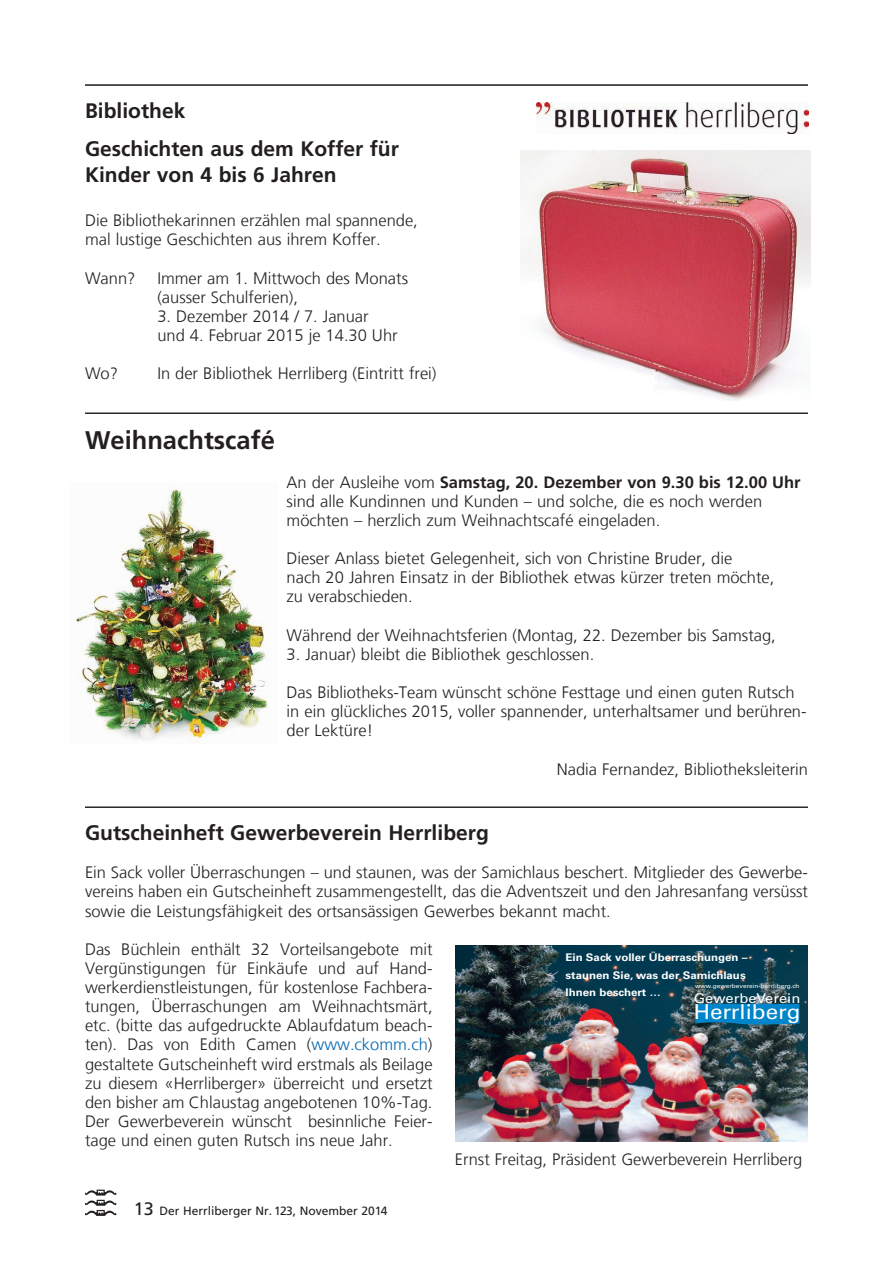
<style>
.page{position:relative;width:893px;height:1263px;background:#fff}
.page>*{position:absolute;margin:0;border:0;box-sizing:border-box;transform-origin:0 0}
.t1{font:700 25.5px "Frutiger LT Com";color:#231f20}
.t2{font:700 21px/38.2px "Frutiger LT Com";color:#231f20}
.t3{font:20.55px "Univers LT";color:#fff;scale:1.09 1}
.t4{font:300 16.5px/19px "Frutiger LT Com";color:#231f20}
.t5{font:13.35px "Univers LT";color:#fff;scale:1.09 1}
.t6{font:12px "Frutiger LT Com";color:#231f20}
.t7{font:700 10.5px/17.5px "Univers LT";color:#fff;scale:1.09 1}
.t8{font:5.85px "Univers LT";color:#fff;scale:1.09 1}
.s1{font-weight:700}
.s2{color:#0067af}
.s3{font-size:18px}
</style>
<div class="page">
<hr style="left:85px;top:85px;width:723px;height:1px;background:#231f20">
<svg style="left:85px;top:1189px;width:31px;height:27px"></svg>
<hr style="left:85px;top:413px;width:723px;height:1px;background:#231f20">
<hr style="left:85px;top:807px;width:723px;height:1px;background:#231f20">
<img style="left:521px;top:151px;width:289px;height:250px">
<img style="left:455px;top:945px;width:353px;height:196px">
<div style="left:695px;top:1004px;width:104px;height:20px;background:#0084ca"></div>
<img style="left:75px;top:489px;width:193px;height:252px">
<img style="left:536px;top:103px;width:272px;height:31px">
<p class="t2" style="left:85px;top:91px;width:315px">Bibliothek<br>Geschichten aus dem Koffer für</p>
<p class="t2" style="left:85px;top:155px;width:253px">Kinder von 4 bis 6 Jahren</p>
<p class="t4" style="left:85px;top:211px;width:334px">Die Bibliothekarinnen erzählen mal spannende, mal lustige Geschichten aus ihrem Koffer.</p>
<p class="t4" style="left:85px;top:268px;width:52px">Wann?</p>
<p class="t4" style="left:157px;top:268px;width:252px">Immer am 1. Mittwoch des Monats (ausser Schulferien),</p>
<p class="t4" style="left:157px;top:307px;width:242px">3. Dezember 2014 / 7. Januar und 4. Februar 2015 je 14.30 Uhr</p>
<p class="t4" style="left:85px;top:364px;width:34px">Wo?</p>
<p class="t4" style="left:157px;top:364px;width:281px">In der Bibliothek Herrliberg (Eintritt frei)</p>
<h1 class="t1" style="left:85px;top:425px;width:191px">Weihnachtscafé</h1>
<p class="t4" style="left:287px;top:472px;width:516px">An der Ausleihe vom <span class="s1">Samstag, 20. Dezember von 9.30 bis 12.00 Uhr </span>sind alle Kundinnen und Kunden – und solche, die es noch werden möchten – herzlich zum Weihnachtscafé eingeladen.</p>
<p class="t4" style="left:287px;top:549px;width:489px">Dieser Anlass bietet Gelegenheit, sich von Christine Bruder, die<br>nach 20 Jahren Einsatz in der Bibliothek etwas kürzer treten möchte, zu verabschieden.</p>
<p class="t4" style="left:287px;top:625px;width:491px">Während der Weihnachtsferien (Montag, 22. Dezember bis Samstag,</p>
<p class="t4" style="left:287px;top:645px;width:309px">3. Januar) bleibt die Bibliothek geschlossen.</p>
<p class="t4" style="left:287px;top:683px;width:521px">Das Bibliotheks-Team wünscht schöne Festtage und einen guten Rutsch in ein glückliches 2015, voller spannender, unterhaltsamer und berühren&shy;der Lektüre!</p>
<p class="t4" style="left:557px;top:759px;width:253px">Nadia Fernandez, Bibliotheksleiterin</p>
<p class="t2" style="left:85px;top:814px;width:405px">Gutscheinheft Gewerbeverein Herrliberg</p>
<p class="t4" style="left:85px;top:863px;width:724px;text-align:justify">Ein Sack voller Überraschungen – und staunen, was der Samichlaus beschert. Mitglieder des Gewerbe&shy;vereins haben ein Gutscheinheft zusammengestellt, das die Adventszeit und den Jahresanfang versüsst sowie die Leistungsfähigkeit des ortsansässigen Gewerbes bekannt macht.</p>
<p class="t4" style="left:85px;top:940px;width:349px;text-align:justify">Das Büchlein enthält 32 Vorteilsangebote mit Vergünstigungen für Einkäufe und auf Hand&shy;werkerdienstleistungen, für kostenlose Fachbera&shy;tungen, Überraschungen am Weihnachtsmärt, etc. (bitte das aufgedruckte Ablaufdatum beach&shy;ten). Das von Edith Camen (<span class="s2">www.ckomm.ch</span>) gestaltete Gutscheinheft wird erstmals als Beilage zu diesem «Herrliberger» überreicht und ersetzt den bisher am Chlaustag angebotenen 10%-Tag.<br>Der Gewerbeverein wünscht besinnliche Feier&shy;tage und einen guten Rutsch ins neue Jahr.</p>
<p class="t4" style="left:455px;top:1150px;width:349px">Ernst Freitag, Präsident Gewerbeverein Herrliberg</p>
<p class="t7" style="left:565px;top:949px;width:168px">Ein Sack voller Überraschungen – staunen Sie, was der Samichlaus<br>Ihnen beschert …</p>
<p class="t3" style="left:694px;top:1000px;width:99px">Herrliberg</p>
<p class="t8" style="left:695px;top:983px;width:97px">www.gewerbeverein-herrliberg.ch</p>
<p class="t5" style="left:694px;top:991px;width:99px">GewerbeVerein</p>
<p class="t6" style="left:134px;top:1204px;width:255px"><span class="s3">13</span> Der Herrliberger Nr. 123, November 2014</p>
</div>
